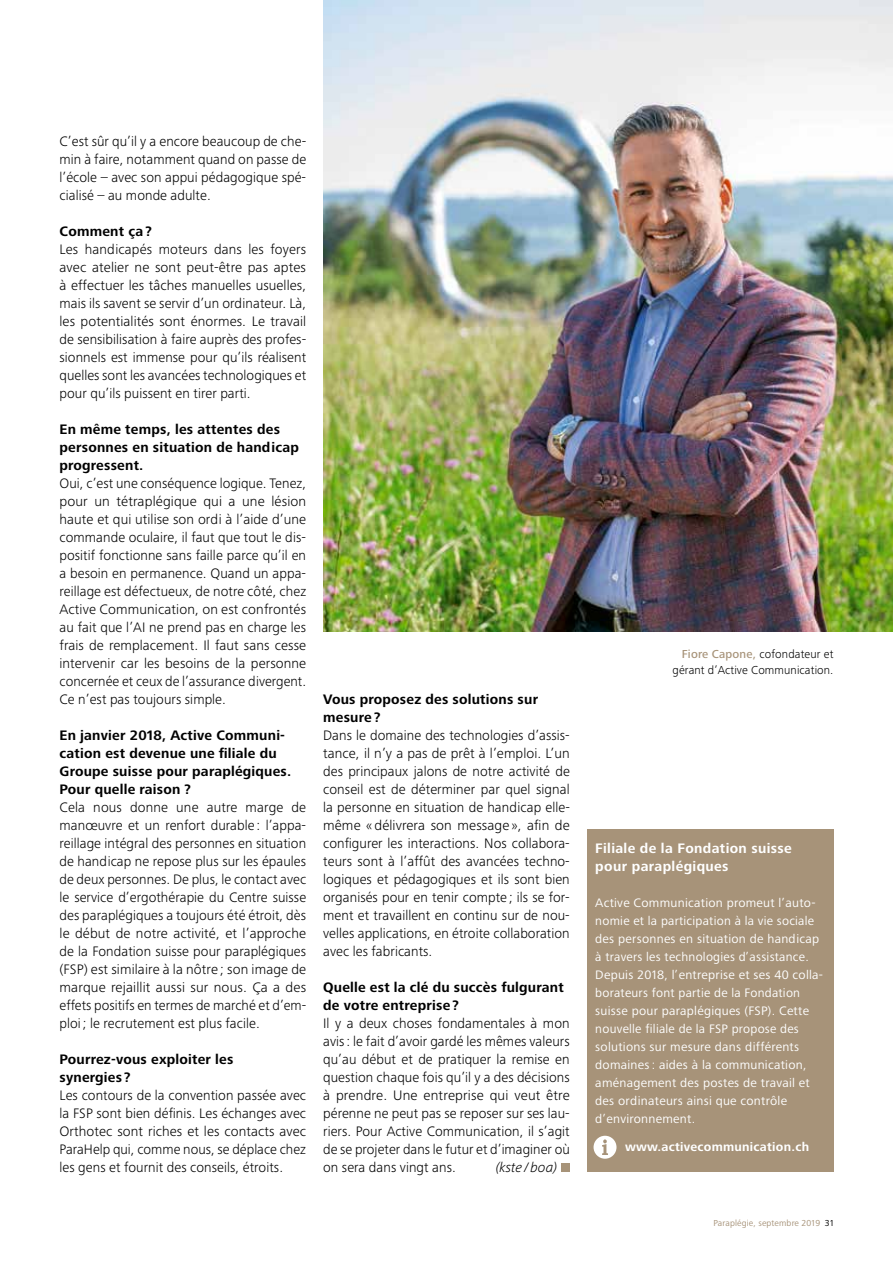
<style>
.page{position:relative;width:893px;height:1263px;background:#fff}
.page>*{position:absolute;margin:0;border:0;box-sizing:border-box;transform-origin:0 0}
.t1{font:300 14.25px/18px "Frutiger Next Pro";letter-spacing:.005em;color:#000;text-align:justify}
.t2{font:700 14.25px/18px "Frutiger Next Pro";letter-spacing:.015em;color:#000}
.t3{font:700 14.25px/18px "Frutiger Next Pro";letter-spacing:.025em;color:#fff}
.t4{font:italic 300 14.25px "Frutiger Next Pro";letter-spacing:.005em;color:#000}
.t5{font:12.75px/18px "Frutiger Next Pro";letter-spacing:.02em;color:#fff}
.t6{font:700 12.75px "Frutiger Next Pro";letter-spacing:.02em;color:#fff}
.t7{font:300 12px/15.8px "Frutiger Next Pro";letter-spacing:.01em;color:#000;text-align:right}
.t8{font:9px "Frutiger Next Pro";letter-spacing:.015em;color:#a79379}
.s1{font-weight:500;color:#a79379}
.s2{color:#000}
</style>
<div class="page">
<img style="left:323px;top:0;width:570px;height:632px">
<div style="left:561px;top:1163px;width:9px;height:9px;background:#a79379"></div>
<div style="left:587px;top:830px;width:246px;height:342px;background:#a79379"></div>
<svg style="left:594px;top:1136px;width:22px;height:23px"></svg>
<p class="t1" style="left:60px;top:132px;width:248px">C’est sûr qu’il y a encore beaucoup de che&shy;min à faire, notamment quand on passe de l’école – avec son appui pédagogique spé&shy;cialisé – au monde adulte.</p>
<p class="t2" style="left:60px;top:222px;width:94px">Comment ça ?</p>
<p class="t1" style="left:60px;top:240px;width:248px">Les handicapés moteurs dans les foyers avec atelier ne sont peut-être pas aptes à effectuer les tâches manuelles usuelles, mais ils savent se servir d’un ordinateur. Là, les potentialités sont énormes. Le travail de sensibilisation à faire auprès des profes&shy;sionnels est immense pour qu’ils réalisent quelles sont les avancées technologiques et pour qu’ils puissent en tirer parti.</p>
<p class="t2" style="left:60px;top:420px;width:241px">En même temps, les attentes des personnes en situation de handicap progressent.</p>
<p class="t1" style="left:60px;top:474px;width:248px">Oui, c’est une conséquence logique. Tenez, pour un tétraplégique qui a une lésion haute et qui utilise son ordi à l’aide d’une commande oculaire, il faut que tout le dis&shy;positif fonctionne sans faille parce qu’il en a besoin en permanence. Quand un appa&shy;reillage est défectueux, de notre côté, chez Active Communication, on est confrontés au fait que l’AI ne prend pas en charge les frais de remplacement. Il faut sans cesse intervenir car les besoins de la personne concernée et ceux de l’assurance divergent.<br>Ce n’est pas toujours simple.</p>
<p class="t2" style="left:60px;top:726px;width:233px">En janvier 2018, Active Communi&shy;cation est devenue une filiale du<br>Groupe suisse pour paraplégiques.<br>Pour quelle raison ?</p>
<p class="t1" style="left:60px;top:798px;width:248px">Cela nous donne une autre marge de manœuvre et un renfort durable : l’appa&shy;reillage intégral des personnes en situation de handicap ne repose plus sur les épaules de deux personnes. De plus, le contact avec le service d’ergothérapie du Centre suisse des paraplégiques a toujours été étroit, dès le début de notre activité, et l’approche de la Fondation suisse pour paraplégiques (FSP) est similaire à la nôtre ; son image de marque rejaillit aussi sur nous. Ça a des effets positifs en termes de marché et d’em&shy;ploi ; le recrutement est plus facile.</p>
<p class="t2" style="left:60px;top:1050px;width:175px">Pourrez-vous exploiter les synergies ?</p>
<p class="t1" style="left:60px;top:1086px;width:248px">Les contours de la convention passée avec la FSP sont bien définis. Les échanges avec Orthotec sont riches et les contacts avec ParaHelp qui, comme nous, se déplace chez les gens et fournit des conseils, étroits.</p>
<p class="t2" style="left:323px;top:690px;width:217px">Vous proposez des solutions sur mesure ?</p>
<p class="t1" style="left:323px;top:726px;width:248px">Dans le domaine des technologies d’assis&shy;tance, il n’y a pas de prêt à l’emploi. L’un des principaux jalons de notre activité de conseil est de déterminer par quel signal la personne en situation de handicap elle&shy;même « délivrera son message », afin de configurer les interactions. Nos collabora&shy;teurs sont à l’affût des avancées techno&shy;logiques et pédagogiques et ils sont bien organisés pour en tenir compte ; ils se for&shy;ment et travaillent en continu sur de nou&shy;velles applications, en étroite collaboration avec les fabricants.</p>
<p class="t2" style="left:323px;top:978px;width:242px">Quelle est la clé du succès fulgurant de votre entreprise ?</p>
<p class="t1" style="left:323px;top:1014px;width:248px">Il y a deux choses fondamentales à mon avis: le fait d’avoir gardé les mêmes valeurs qu’au début et de pratiquer la remise en question chaque fois qu’il y a des décisions à prendre. Une entreprise qui veut être pérenne ne peut pas se reposer sur ses lau&shy;riers. Pour Active Communication, il s’agit de se projeter dans le futur et d’imaginer où on sera dans vingt ans.</p>
<p class="t4" style="left:496px;top:1159px;width:63px">(kste / boa)</p>
<p class="t7" style="left:673px;top:646px;width:162px"><span class="s1">Fiore Capone,</span> cofondateur et gérant d’Active Communication.</p>
<p class="t3" style="left:595px;top:839px;width:198px">Filiale de la Fondation suisse pour paraplégiques</p>
<p class="t5" style="left:595px;top:893px;width:229px">Active Communication promeut l’auto&shy;nomie et la participation à la vie sociale des personnes en situation de handicap à travers les technologies d’assistance.<br>Depuis 2018, l’entreprise et ses 40 colla&shy;borateurs font partie de la Fondation suisse pour paraplégiques (FSP). Cette nouvelle filiale de la FSP propose des solutions sur mesure dans différents domaines: aides à la communication, aménagement des postes de travail et des ordinateurs ainsi que contrôle d’environnement.</p>
<p class="t6" style="left:625px;top:1140px;width:186px">www.activecommunication.ch</p>
<p class="t8" style="left:713px;top:1217px;width:121px">Paraplégie, septembre 2019 <span class="s2">31</span></p>
</div>
